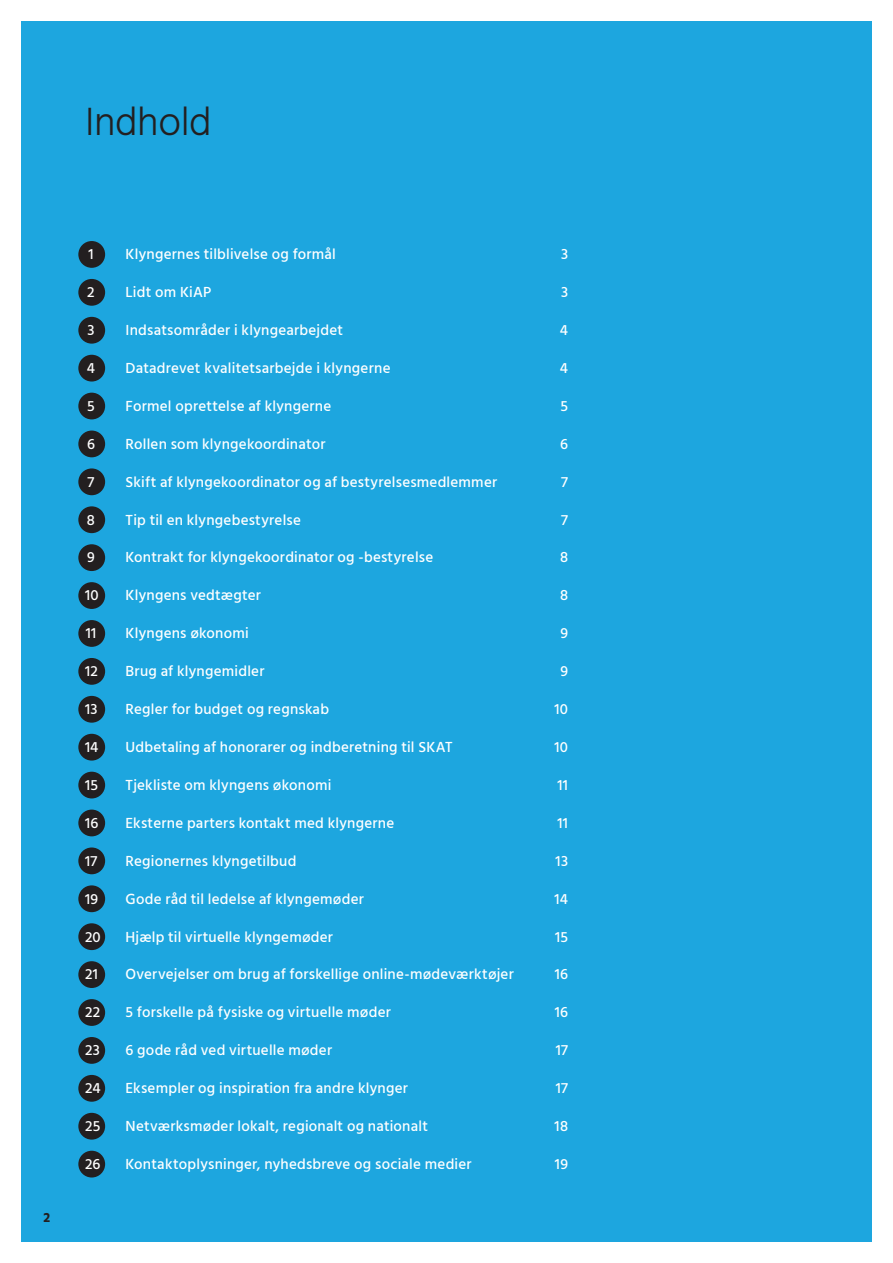
<style>
.page{position:relative;width:893px;height:1263px;background:#fff}
.page>*{position:absolute;margin:0;border:0;box-sizing:border-box;transform-origin:0 0}
.kiap-1{font:300 40.5px "Hind Siliguri";letter-spacing:-.01em;color:#231f20}
.t1{font:500 15px "Hind Siliguri";letter-spacing:.015em;color:#fff}
.t2{font:700 13.5px "Hind Siliguri";color:#231f20}
</style>
<div class="page">
<div style="left:21px;top:21px;width:851px;height:1221px;background:#1da6df"></div>
<div style="left:78px;top:241px;width:27px;height:27px;background:#231f20;border-radius:50%"></div>
<div style="left:78px;top:847px;width:27px;height:27px;background:#231f20;border-radius:50%"></div>
<div style="left:78px;top:544px;width:27px;height:27px;background:#231f20;border-radius:50%"></div>
<div style="left:78px;top:1151px;width:27px;height:26px;background:#231f20;border-radius:50%"></div>
<div style="left:78px;top:393px;width:27px;height:26px;background:#231f20;border-radius:50%"></div>
<div style="left:78px;top:999px;width:27px;height:27px;background:#231f20;border-radius:50%"></div>
<div style="left:78px;top:696px;width:27px;height:27px;background:#231f20;border-radius:50%"></div>
<div style="left:78px;top:279px;width:27px;height:27px;background:#231f20;border-radius:50%"></div>
<div style="left:78px;top:885px;width:27px;height:27px;background:#231f20;border-radius:50%"></div>
<div style="left:78px;top:582px;width:27px;height:27px;background:#231f20;border-radius:50%"></div>
<div style="left:78px;top:430px;width:27px;height:27px;background:#231f20;border-radius:50%"></div>
<div style="left:78px;top:1037px;width:27px;height:27px;background:#231f20;border-radius:50%"></div>
<div style="left:78px;top:734px;width:27px;height:26px;background:#231f20;border-radius:50%"></div>
<div style="left:78px;top:317px;width:27px;height:27px;background:#231f20;border-radius:50%"></div>
<div style="left:78px;top:923px;width:27px;height:27px;background:#231f20;border-radius:50%"></div>
<div style="left:78px;top:620px;width:27px;height:27px;background:#231f20;border-radius:50%"></div>
<div style="left:78px;top:468px;width:27px;height:27px;background:#231f20;border-radius:50%"></div>
<div style="left:78px;top:1075px;width:27px;height:27px;background:#231f20;border-radius:50%"></div>
<div style="left:78px;top:772px;width:27px;height:26px;background:#231f20;border-radius:50%"></div>
<div style="left:78px;top:355px;width:27px;height:26px;background:#231f20;border-radius:50%"></div>
<div style="left:78px;top:961px;width:27px;height:27px;background:#231f20;border-radius:50%"></div>
<div style="left:78px;top:658px;width:27px;height:27px;background:#231f20;border-radius:50%"></div>
<div style="left:78px;top:506px;width:27px;height:27px;background:#231f20;border-radius:50%"></div>
<div style="left:78px;top:1113px;width:27px;height:26px;background:#231f20;border-radius:50%"></div>
<div style="left:78px;top:809px;width:27px;height:27px;background:#231f20;border-radius:50%"></div>
<p class="kiap-1" style="left:85px;top:97px;width:128px">Indhold</p>
<p class="t2" style="left:44px;top:1206px;width:8px">2</p>
<p class="t1" style="left:88px;top:243px;width:7px">1</p>
<p class="t1" style="left:126px;top:243px;width:212px">Klyngernes tilblivelse og formål</p>
<p class="t1" style="left:561px;top:243px;width:9px">3</p>
<p class="t1" style="left:87px;top:281px;width:9px">2</p>
<p class="t1" style="left:126px;top:281px;width:87px">Lidt om KiAP</p>
<p class="t1" style="left:561px;top:281px;width:9px">3</p>
<p class="t1" style="left:87px;top:319px;width:9px">3</p>
<p class="t1" style="left:126px;top:319px;width:219px">Indsatsområder i klyngearbejdet</p>
<p class="t1" style="left:560px;top:319px;width:10px">4</p>
<p class="t1" style="left:87px;top:357px;width:10px">4</p>
<p class="t1" style="left:126px;top:357px;width:266px">Datadrevet kvalitetsarbejde i klyngerne</p>
<p class="t1" style="left:560px;top:357px;width:10px">4</p>
<p class="t1" style="left:87px;top:395px;width:9px">5</p>
<p class="t1" style="left:126px;top:395px;width:207px">Formel oprettelse af klyngerne</p>
<p class="t1" style="left:560px;top:395px;width:9px">5</p>
<p class="t1" style="left:87px;top:433px;width:9px">6</p>
<p class="t1" style="left:126px;top:433px;width:202px">Rollen som klyngekoordinator</p>
<p class="t1" style="left:560px;top:433px;width:9px">6</p>
<p class="t1" style="left:88px;top:471px;width:8px">7</p>
<p class="t1" style="left:126px;top:471px;width:373px">Skift af klyngekoordinator og af bestyrelsesmedlemmer</p>
<p class="t1" style="left:561px;top:471px;width:8px">7</p>
<p class="t1" style="left:87px;top:509px;width:10px">8</p>
<p class="t1" style="left:126px;top:509px;width:177px">Tip til en klyngebestyrelse</p>
<p class="t1" style="left:561px;top:509px;width:8px">7</p>
<p class="t1" style="left:87px;top:547px;width:9px">9</p>
<p class="t1" style="left:126px;top:547px;width:309px">Kontrakt for klyngekoordinator og -bestyrelse</p>
<p class="t1" style="left:560px;top:547px;width:10px">8</p>
<p class="t1" style="left:85px;top:584px;width:15px">10</p>
<p class="t1" style="left:126px;top:584px;width:137px">Klyngens vedtægter</p>
<p class="t1" style="left:560px;top:584px;width:10px">8</p>
<p class="t1" style="left:86px;top:622px;width:12px">11</p>
<p class="t1" style="left:126px;top:622px;width:125px">Klyngens økonomi</p>
<p class="t1" style="left:560px;top:622px;width:9px">9</p>
<p class="t1" style="left:85px;top:660px;width:14px">12</p>
<p class="t1" style="left:126px;top:660px;width:140px">Brug af klyngemidler</p>
<p class="t1" style="left:560px;top:660px;width:9px">9</p>
<p class="t1" style="left:85px;top:698px;width:14px">13</p>
<p class="t1" style="left:126px;top:698px;width:205px">Regler for budget og regnskab</p>
<p class="t1" style="left:554px;top:698px;width:15px">10</p>
<p class="t1" style="left:85px;top:736px;width:15px">14</p>
<p class="t1" style="left:126px;top:736px;width:329px">Udbetaling af honorarer og indberetning til SKAT</p>
<p class="t1" style="left:554px;top:736px;width:15px">10</p>
<p class="t1" style="left:85px;top:774px;width:15px">15</p>
<p class="t1" style="left:126px;top:774px;width:207px">Tjekliste om klyngens økonomi</p>
<p class="t1" style="left:558px;top:774px;width:12px">11</p>
<p class="t1" style="left:85px;top:812px;width:15px">16</p>
<p class="t1" style="left:126px;top:812px;width:270px">Eksterne parters kontakt med klyngerne</p>
<p class="t1" style="left:558px;top:812px;width:12px">11</p>
<p class="t1" style="left:85px;top:850px;width:14px">17</p>
<p class="t1" style="left:126px;top:850px;width:172px">Regionernes klyngetilbud</p>
<p class="t1" style="left:556px;top:850px;width:14px">13</p>
<p class="t1" style="left:85px;top:888px;width:15px">19</p>
<p class="t1" style="left:126px;top:888px;width:240px">Gode råd til ledelse af klyngemøder</p>
<p class="t1" style="left:555px;top:888px;width:15px">14</p>
<p class="t1" style="left:85px;top:926px;width:17px">20</p>
<p class="t1" style="left:126px;top:926px;width:209px">Hjælp til virtuelle klyngemøder</p>
<p class="t1" style="left:555px;top:926px;width:15px">15</p>
<p class="t1" style="left:85px;top:964px;width:14px">21</p>
<p class="t1" style="left:126px;top:964px;width:390px">Overvejelser om brug af forskellige online-mødeværktøjer</p>
<p class="t1" style="left:555px;top:964px;width:15px">16</p>
<p class="t1" style="left:85px;top:1001px;width:17px">22</p>
<p class="t1" style="left:126px;top:1001px;width:267px">5 forskelle på fysiske og virtuelle møder</p>
<p class="t1" style="left:555px;top:1001px;width:15px">16</p>
<p class="t1" style="left:85px;top:1039px;width:16px">23</p>
<p class="t1" style="left:126px;top:1039px;width:208px">6 gode råd ved virtuelle møder</p>
<p class="t1" style="left:556px;top:1039px;width:14px">17</p>
<p class="t1" style="left:85px;top:1077px;width:17px">24</p>
<p class="t1" style="left:126px;top:1077px;width:284px">Eksempler og inspiration fra andre klynger</p>
<p class="t1" style="left:556px;top:1077px;width:14px">17</p>
<p class="t1" style="left:85px;top:1115px;width:17px">25</p>
<p class="t1" style="left:126px;top:1115px;width:304px">Netværksmøder lokalt, regionalt og nationalt</p>
<p class="t1" style="left:554px;top:1115px;width:15px">18</p>
<p class="t1" style="left:85px;top:1153px;width:17px">26</p>
<p class="t1" style="left:126px;top:1153px;width:348px">Kontaktoplysninger, nyhedsbreve og sociale medier</p>
<p class="t1" style="left:555px;top:1153px;width:15px">19</p>
</div>
